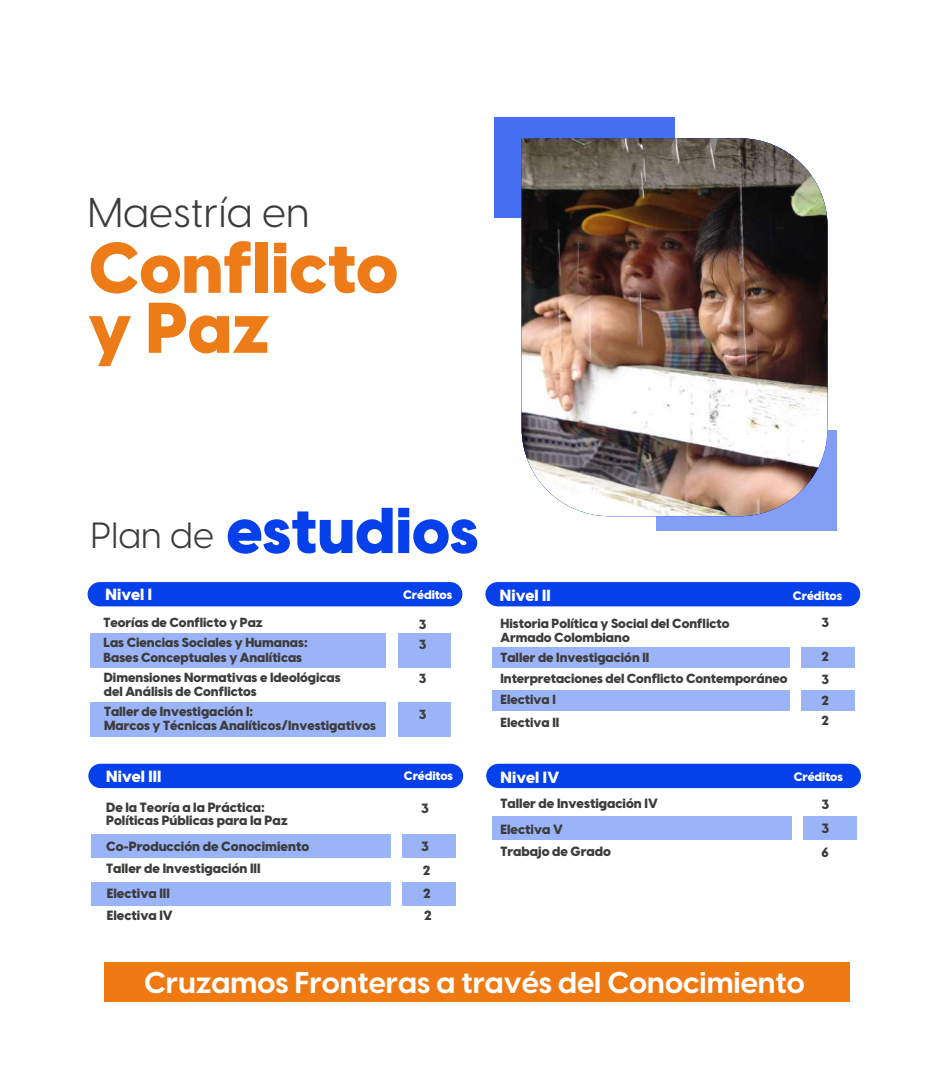
<style>
.page{position:relative;width:928px;height:1067px;background:#fff}
.page>*{position:absolute;margin:0;border:0;box-sizing:border-box;transform-origin:0 0}
.t1{font:800 70.5px/60px "Visby CF";color:#ed7b18}
.t2{font:800 63.75px "Visby CF";color:#0540eb}
.t3{font:40.95px "Visby CF";letter-spacing:.005em;color:#3c3c3b}
.t4{font:700 29.55px "Visby CF";color:#fff}
.t5{font:800 15.9px "Visby CF";letter-spacing:.01em;color:#fff}
.t6{font:800 13.2px/21.8px "Visby CF";color:#3c3c3b}
.t7{font:800 13.05px/14.2px "Visby CF";color:#3c3c3b}
.t8{font:800 12.15px "Visby CF";color:#fff}
.s1{font-weight:400;font-size:36px;color:#3c3c3b}
</style>
<div class="page">
<div style="left:492px;top:816px;width:299px;height:23px;background:#9bb3f7"></div>
<div style="left:803px;top:816px;width:53px;height:23px;background:#9bb3f7"></div>
<div style="left:91px;top:834px;width:299px;height:23px;background:#9bb3f7"></div>
<div style="left:402px;top:834px;width:53px;height:23px;background:#9bb3f7"></div>
<div style="left:91px;top:882px;width:299px;height:23px;background:#9bb3f7"></div>
<div style="left:402px;top:882px;width:53px;height:23px;background:#9bb3f7"></div>
<div style="left:492px;top:647px;width:297px;height:20px;background:#9bb3f7"></div>
<div style="left:801px;top:647px;width:53px;height:20px;background:#9bb3f7"></div>
<div style="left:492px;top:690px;width:297px;height:20px;background:#9bb3f7"></div>
<div style="left:801px;top:690px;width:53px;height:20px;background:#9bb3f7"></div>
<div style="left:104px;top:963px;width:745px;height:39px;background:#ef7a13"></div>
<div style="left:494px;top:117px;width:180px;height:101px;background:#436ff0"></div>
<div style="left:656px;top:430px;width:180px;height:101px;background:#829ff5"></div>
<img style="left:521px;top:138px;width:306px;height:378px">
<div style="left:88px;top:582px;width:374px;height:24px;background:#0540eb;border-radius:12px"></div>
<div style="left:485px;top:582px;width:375px;height:24px;background:#0540eb;border-radius:12px"></div>
<div style="left:91px;top:633px;width:295px;height:34px;background:#9bb3f7"></div>
<div style="left:397px;top:633px;width:53px;height:34px;background:#9bb3f7"></div>
<div style="left:91px;top:702px;width:295px;height:34px;background:#9bb3f7"></div>
<div style="left:397px;top:702px;width:53px;height:34px;background:#9bb3f7"></div>
<div style="left:88px;top:764px;width:375px;height:24px;background:#0540eb;border-radius:12px"></div>
<div style="left:486px;top:764px;width:374px;height:24px;background:#0540eb;border-radius:12px"></div>
<h3 class="t3" style="left:88px;top:182px;width:223px">Maestría en</h3>
<h1 class="t1" style="left:88px;top:234px;width:311px">Conflicto y Paz</h1>
<h2 class="t2" style="left:91px;top:479px;width:389px"><span class="s1">Plan de</span> estudios</h2>
<p class="t5" style="left:105px;top:581px;width:48px">Nivel I</p>
<p class="t8" style="left:403px;top:584px;width:51px">Créditos</p>
<p class="t5" style="left:499px;top:582px;width:52px">Nivel II</p>
<p class="t8" style="left:792px;top:585px;width:51px">Créditos</p>
<p class="t7" style="left:104px;top:612px;width:206px;line-height:19.5px">Teorías de Conflicto y Paz<br>Las Ciencias Sociales y Humanas:</p>
<p class="t7" style="left:104px;top:650px;width:200px">Bases Conceptuales y Analíticas</p>
<p class="t7" style="left:500px;top:616px;width:230px;line-height:13.5px">Historia Política y Social del Conflicto<br>Armado Colombiano</p>
<p class="t7" style="left:821px;top:615px;width:9px">3</p>
<p class="t7" style="left:821px;top:644px;width:9px;line-height:23.1px">2<br>3</p>
<p class="t7" style="left:821px;top:690px;width:9px;line-height:19.8px">2<br>2</p>
<p class="t7" style="left:418px;top:613px;width:9px;line-height:20px">3<br>3</p>
<p class="t7" style="left:418px;top:670px;width:9px">3</p>
<p class="t7" style="left:418px;top:707px;width:9px">3</p>
<p class="t7" style="left:500px;top:645px;width:288px;line-height:21.3px">Taller de Investigación II<br>Interpretaciones del Conflicto Contemporáneo<br>Electiva I</p>
<p class="t7" style="left:500px;top:714px;width:60px">Electiva II</p>
<p class="t7" style="left:104px;top:669px;width:238px">Dimensiones Normativas e Ideológicas del Análisis de Conflictos</p>
<p class="t7" style="left:104px;top:703px;width:273px">Taller de Investigación I:<br>Marcos y Técnicas Analíticos/Investigativos</p>
<p class="t5" style="left:106px;top:763px;width:57px">Nivel III</p>
<p class="t8" style="left:404px;top:766px;width:51px">Créditos</p>
<p class="t5" style="left:500px;top:764px;width:60px">Nivel IV</p>
<p class="t8" style="left:793px;top:767px;width:51px">Créditos</p>
<p class="t6" style="left:106px;top:799px;width:183px;line-height:13.5px">De la Teoría a la Práctica:<br>Políticas Públicas para la Paz</p>
<p class="t6" style="left:421px;top:796px;width:9px">3</p>
<p class="t6" style="left:421px;top:833px;width:11px;line-height:24.6px">3<br>2</p>
<p class="t6" style="left:423px;top:882px;width:10px">2<br>2</p>
<p class="t6" style="left:500px;top:792px;width:159px">Taller de Investigación IV</p>
<p class="t6" style="left:821px;top:792px;width:9px;line-height:23.7px;text-align:justify">3<br>3<br>6</p>
<p class="t6" style="left:500px;top:817px;width:112px;line-height:22.6px">Electiva V<br>Trabajo de Grado</p>
<p class="t6" style="left:106px;top:834px;width:204px;line-height:22.6px">Co-Producción de Conocimiento<br>Taller de Investigación III</p>
<p class="t6" style="left:107px;top:881px;width:67px">Electiva III<br>Electiva IV</p>
<h3 class="t4" style="left:144px;top:959px;width:662px">Cruzamos Fronteras a través del Conocimiento</h3>
</div>
